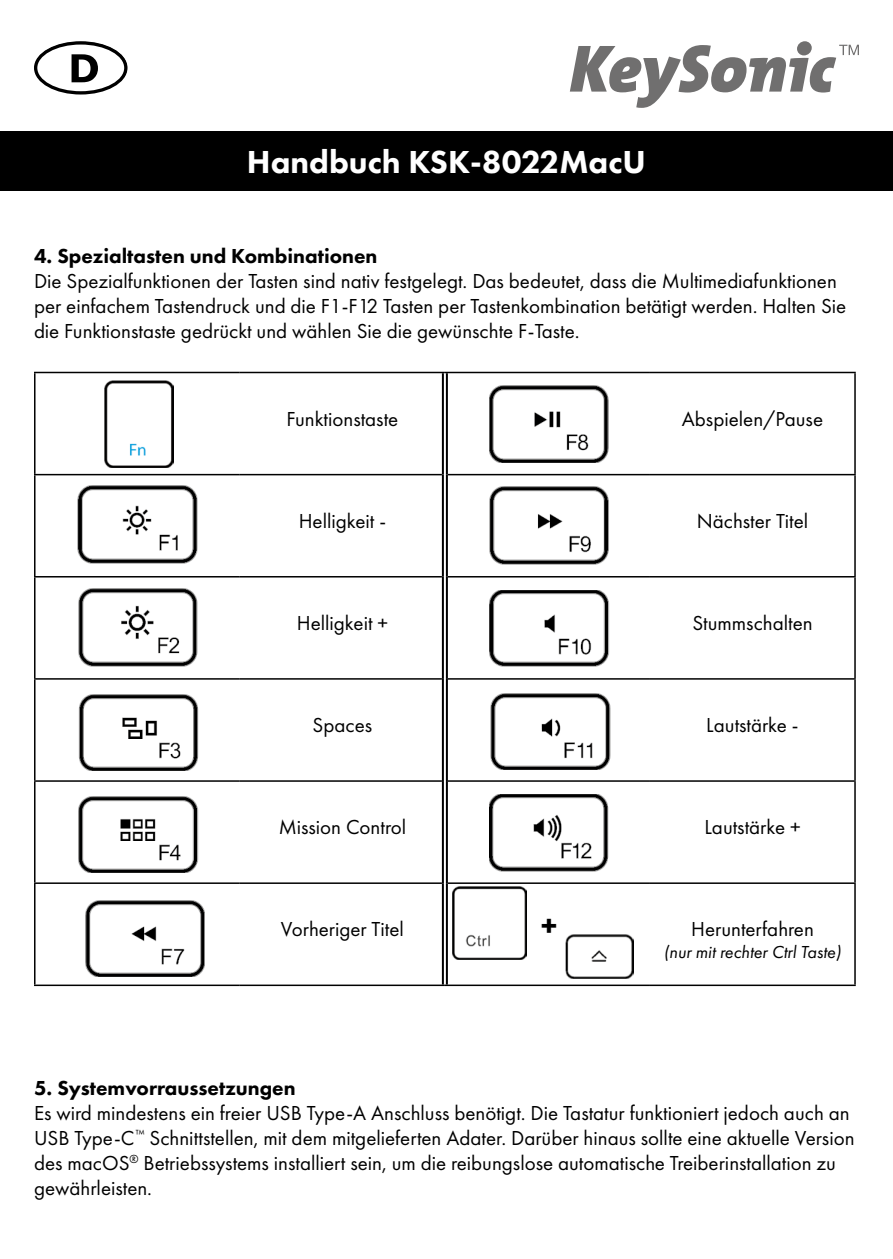
<style>
.page{position:relative;width:893px;height:1259px;background:#fff}
.page>*{position:absolute;margin:0;border:0;box-sizing:border-box;transform-origin:0 0}
.t1{font:800 33px "Futura PT";color:#fff}
.t2{font:600 33px "Futura PT";color:#000}
.t3{font:21px/25.2px "Futura PT";color:#000}
.t4{font:800 21px "Futura PT";color:#000}
.t5{font:italic 18px "Futura PT";color:#000}
</style>
<div class="page">
<div style="left:0;top:131px;width:893px;height:59px;background:#000"></div>
<svg style="left:570px;top:41px;width:289px;height:67px"></svg>
<div style="left:34px;top:41px;width:93px;height:53px;border:3px solid #000;border-radius:50%"></div>
<svg style="left:72px;top:54px;width:26px;height:28px"></svg>
<svg style="left:444px;top:373px;width:2px;height:101px"></svg>
<svg style="left:445px;top:474px;width:1px;height:103px"></svg>
<svg style="left:445px;top:577px;width:1px;height:102px"></svg>
<svg style="left:445px;top:679px;width:1px;height:102px"></svg>
<svg style="left:445px;top:781px;width:1px;height:102px"></svg>
<svg style="left:445px;top:883px;width:1px;height:101px"></svg>
<hr style="left:34px;top:372px;width:206px;height:1px;background:#000">
<hr style="left:34px;top:373px;width:2px;height:101px;background:#000">
<hr style="left:240px;top:372px;width:205px;height:1px;background:#000">
<hr style="left:445px;top:372px;width:205px;height:1px;background:#000">
<hr style="left:650px;top:372px;width:206px;height:1px;background:#000">
<hr style="left:854px;top:373px;width:2px;height:101px;background:#000">
<hr style="left:34px;top:474px;width:206px;height:1px;background:#000">
<hr style="left:34px;top:475px;width:2px;height:101px;background:#000">
<hr style="left:240px;top:474px;width:202px;height:1px;background:#000">
<hr style="left:448px;top:474px;width:202px;height:1px;background:#000">
<hr style="left:650px;top:474px;width:206px;height:1px;background:#000">
<hr style="left:854px;top:475px;width:2px;height:101px;background:#000">
<hr style="left:34px;top:576px;width:206px;height:1px;background:#000">
<hr style="left:34px;top:577px;width:2px;height:101px;background:#000">
<hr style="left:240px;top:576px;width:202px;height:1px;background:#000">
<hr style="left:448px;top:576px;width:202px;height:1px;background:#000">
<hr style="left:650px;top:576px;width:206px;height:1px;background:#000">
<hr style="left:854px;top:577px;width:2px;height:101px;background:#000">
<hr style="left:34px;top:678px;width:206px;height:1px;background:#000">
<hr style="left:34px;top:679px;width:2px;height:101px;background:#000">
<hr style="left:240px;top:678px;width:202px;height:1px;background:#000">
<hr style="left:448px;top:678px;width:202px;height:1px;background:#000">
<hr style="left:650px;top:678px;width:206px;height:1px;background:#000">
<hr style="left:854px;top:679px;width:2px;height:101px;background:#000">
<hr style="left:34px;top:780px;width:206px;height:2px;background:#000">
<hr style="left:34px;top:782px;width:2px;height:100px;background:#000">
<hr style="left:240px;top:780px;width:202px;height:2px;background:#000">
<hr style="left:448px;top:780px;width:202px;height:2px;background:#000">
<hr style="left:650px;top:780px;width:206px;height:2px;background:#000">
<hr style="left:854px;top:782px;width:2px;height:100px;background:#000">
<hr style="left:34px;top:882px;width:206px;height:2px;background:#000">
<hr style="left:34px;top:884px;width:2px;height:100px;background:#000">
<hr style="left:240px;top:882px;width:202px;height:2px;background:#000">
<hr style="left:448px;top:882px;width:202px;height:2px;background:#000">
<hr style="left:650px;top:882px;width:206px;height:2px;background:#000">
<hr style="left:854px;top:884px;width:2px;height:100px;background:#000">
<hr style="left:34px;top:984px;width:206px;height:2px;background:#000">
<hr style="left:240px;top:984px;width:205px;height:2px;background:#000">
<hr style="left:445px;top:984px;width:205px;height:2px;background:#000">
<hr style="left:650px;top:984px;width:206px;height:2px;background:#000">
<hr style="left:442px;top:373px;width:2px;height:101px;background:#000">
<hr style="left:446px;top:373px;width:2px;height:101px;background:#000">
<hr style="left:442px;top:474px;width:2px;height:103px;background:#000">
<hr style="left:446px;top:474px;width:2px;height:103px;background:#000">
<hr style="left:442px;top:577px;width:2px;height:102px;background:#000">
<hr style="left:446px;top:577px;width:2px;height:102px;background:#000">
<hr style="left:442px;top:679px;width:2px;height:102px;background:#000">
<hr style="left:446px;top:679px;width:2px;height:102px;background:#000">
<hr style="left:442px;top:781px;width:2px;height:102px;background:#000">
<hr style="left:446px;top:781px;width:2px;height:102px;background:#000">
<hr style="left:442px;top:883px;width:2px;height:101px;background:#000">
<hr style="left:446px;top:883px;width:2px;height:101px;background:#000">
<img style="left:105px;top:381px;width:69px;height:86px">
<img style="left:78px;top:486px;width:120px;height:77px">
<img style="left:78px;top:589px;width:120px;height:77px">
<img style="left:79px;top:694px;width:120px;height:77px">
<img style="left:79px;top:796px;width:120px;height:77px">
<img style="left:85px;top:900px;width:120px;height:76px">
<img style="left:490px;top:386px;width:119px;height:77px">
<img style="left:490px;top:486px;width:119px;height:78px">
<img style="left:490px;top:590px;width:120px;height:77px">
<img style="left:490px;top:693px;width:121px;height:76px">
<img style="left:490px;top:794px;width:119px;height:77px">
<img style="left:565px;top:934px;width:69px;height:45px">
<img style="left:453px;top:886px;width:74px;height:73px">
<h1 class="t1" style="left:247px;top:142px;width:400px">Handbuch KSK-8022MacU</h1>
<p class="t4" style="left:34px;top:242px;width:345px">4. Spezialtasten und Kombinationen</p>
<p class="t3" style="left:34px;top:268px;width:814px">Die Spezialfunktionen der Tasten sind nativ festgelegt. Das bedeutet, dass die Multimediafunktionen per einfachem Tastendruck und die F1-F12 Tasten per Tastenkombination betätigt werden. Halten Sie die Funktionstaste gedrückt und wählen Sie die gewünschte F-Taste.</p>
<p class="t3" style="left:286px;top:406px;width:113px">Funktionstaste</p>
<p class="t3" style="left:682px;top:406px;width:143px">Abspielen/Pause</p>
<p class="t3" style="left:299px;top:508px;width:89px">Helligkeit -</p>
<p class="t3" style="left:697px;top:508px;width:113px">Nächster Titel</p>
<p class="t3" style="left:297px;top:610px;width:93px">Helligkeit +</p>
<p class="t3" style="left:692px;top:610px;width:122px">Stummschalten</p>
<p class="t3" style="left:313px;top:712px;width:61px">Spaces</p>
<p class="t3" style="left:706px;top:712px;width:94px">Lautstärke -</p>
<p class="t3" style="left:279px;top:814px;width:129px">Mission Control</p>
<p class="t3" style="left:704px;top:814px;width:98px">Lautstärke +</p>
<h1 class="t2" style="left:541px;top:905px;width:18px">+</h1>
<p class="t3" style="left:281px;top:916px;width:125px">Vorheriger Titel</p>
<p class="t3" style="left:691px;top:916px;width:124px">Herunterfahren</p>
<p class="t5" style="left:664px;top:941px;width:179px">(nur mit rechter Ctrl Taste)</p>
<p class="t4" style="left:34px;top:1074px;width:263px">5. Systemvorraussetzungen</p>
<p class="t3" style="left:34px;top:1100px;width:822px">Es wird mindestens ein freier USB Type-A Anschluss benötigt. Die Tastatur funktioniert jedoch auch an USB Type-C<sup>™</sup> Schnittstellen, mit dem mitgelieferten Adater. Darüber hinaus sollte eine aktuelle Version des macOS<sup>®</sup> Betriebssystems installiert sein, um die reibungslose automatische Treiberinstallation zu gewährleisten.</p>
</div>
